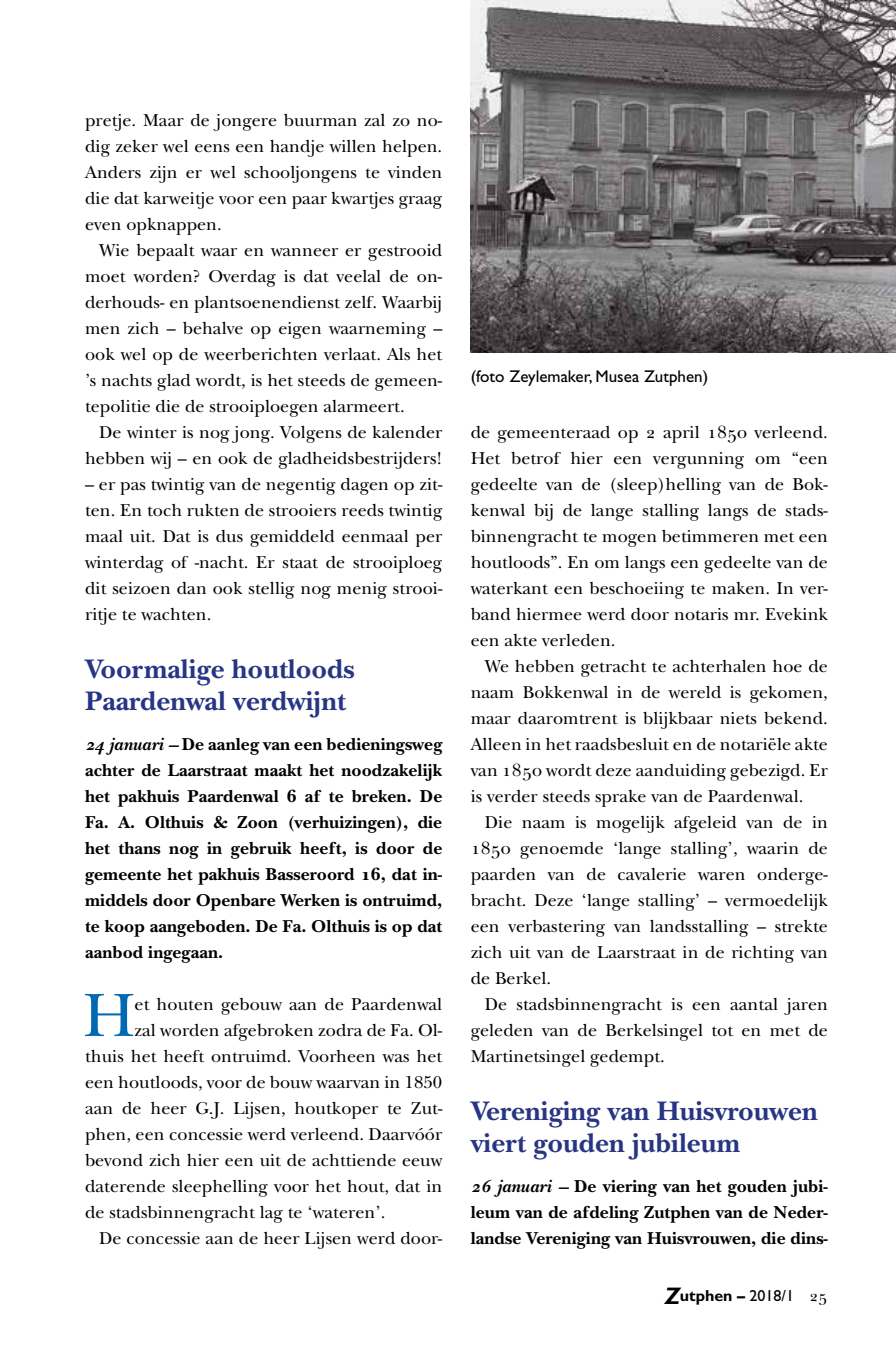
<style>
.page{position:relative;width:896px;height:1361px;background:#fff}
.page>*{position:absolute;margin:0;border:0;box-sizing:border-box;transform-origin:0 0}
.t1{font:63.8px "New Baskerville Std";color:#0069b4}
.t2{font:700 28px/32px "New Baskerville Std";color:#283583}
.t3{font:18px/26px "New Baskerville Std";letter-spacing:.005em;color:#000;text-align:justify}
.t4{font:700 18px/26px "New Baskerville Std";letter-spacing:.005em;color:#000;text-align:justify}
.t5{font:17px "Gill Sans Std";color:#000}
.t6{font:700 16px "Gill Sans Std";color:#000}
.s1{font-family:"New Baskerville Bold Italic Os F";font-weight:400}
.s2{font-family:"New Baskerville Bold SC";font-weight:400}
.s3{font-family:"New Baskerville"}
.s4{font-family:"New Baskerville SC"}
.s5{font-style:italic;font-size:24px}
.s6{font-weight:400}
.s7{font-family:"New Baskerville SC";font-weight:400}
</style>
<div class="page">
<img style="left:471px;top:0;width:425px;height:352px">
<p class="t3" style="left:85px;top:107px;width:359px">pretje. Maar de jongere buurman zal zo no&shy;dig zeker wel eens een handje willen helpen.<br>Anders zijn er wel schooljongens te vinden die dat karweitje voor een paar kwartjes graag even opknappen.</p>
<p class="t3" style="left:85px;top:237px;width:359px;text-indent:14px">Wie bepaalt waar en wanneer er gestrooid moet worden? Overdag is dat veelal de on&shy;derhouds- en plantsoenendienst zelf. Waarbij men zich – behalve op eigen waarneming – ook wel op de weerberichten verlaat. Als het ’s nachts glad wordt, is het steeds de gemeen&shy;tepolitie die de strooiploegen alarmeert.</p>
<p class="t3" style="left:85px;top:419px;width:359px;text-align:right">De winter is nog jong. Volgens de kalender hebben wij – en ook de gladheidsbestrijders!</p>
<p class="t3" style="left:85px;top:471px;width:359px">– er pas twintig van de negentig dagen op zit&shy;ten. En toch rukten de strooiers reeds twintig maal uit. Dat is dus gemiddeld eenmaal per winterdag of -nacht. Er staat de strooiploeg dit seizoen dan ook stellig nog menig strooi&shy;ritje te wachten.</p>
<h2 class="t2" style="left:85px;top:653px;width:271px">Voormalige houtloods<br>Paardenwal verdwijnt</h2>
<p class="t4" style="left:85px;top:731px;width:359px"><span class="s1">24 januari –</span> De aanleg van een bedieningsweg achter de Laarstraat maakt het noodzakelijk het pakhuis Paardenwal <span class="s2">6</span> af te breken. De Fa. A. Olthuis &amp; Zoon (verhuizingen), die het thans nog in gebruik heeft, is door de gemeente het pakhuis Basseroord <span class="s2">16</span>, dat in&shy;middels door Openbare Werken is ontruimd, te koop aangeboden. De Fa. Olthuis is op dat aanbod ingegaan.</p>
<h1 class="t1" style="left:83px;top:978px;width:54px">H</h1>
<p class="t3" style="left:135px;top:991px;width:309px">et houten gebouw aan de Paardenwal</p>
<p class="t3" style="left:135px;top:1017px;width:309px">zal worden afgebroken zodra de Fa. Ol-</p>
<p class="t3" style="left:85px;top:1043px;width:359px">thuis het heeft ontruimd. Voorheen was het</p>
<p class="t3" style="left:85px;top:1069px;width:359px">een houtloods, voor de bouw waarvan in 1850</p>
<p class="t3" style="left:85px;top:1095px;width:359px">aan de heer G.J. Lijsen, houtkoper te Zut-</p>
<p class="t3" style="left:85px;top:1121px;width:359px">phen, een concessie werd verleend. <span class="s3">Daarvóór</span></p>
<p class="t3" style="left:85px;top:1147px;width:359px">bevond zich hier een uit de achttiende eeuw</p>
<p class="t3" style="left:85px;top:1173px;width:359px">daterende sleephelling voor het hout, dat in</p>
<p class="t3" style="left:85px;top:1199px;width:302px">de stadsbinnengracht lag te ‘wateren’.</p>
<p class="t3" style="left:99px;top:1225px;width:345px">De concessie aan de heer Lijsen werd door-</p>
<p class="t5" style="left:471px;top:366px;width:239px">(foto Zeylemaker, Musea Zutphen)</p>
<p class="t3" style="left:471px;top:419px;width:359px">de gemeenteraad op <span class="s4">2</span> april <span class="s4">1850</span> verleend.<br>Het betrof hier een vergunning om “een gedeelte van de (sleep)helling van de Bok&shy;kenwal bij de lange stalling langs de stads&shy;binnengracht te mogen betimmeren met een houtloods”. En om langs een gedeelte van de waterkant een beschoeiing te maken. In ver&shy;band hiermee werd door notaris mr. Evekink een akte verleden.</p>
<p class="t3" style="left:471px;top:653px;width:359px;text-indent:14px">We hebben getracht te achterhalen hoe de naam Bokkenwal in de wereld is gekomen, maar daaromtrent is blijkbaar niets bekend.<br>Alleen in het raadsbesluit en de notariële akte van <span class="s4">1850</span> wordt deze aanduiding gebezigd. Er is verder steeds sprake van de Paardenwal.</p>
<p class="t3" style="left:471px;top:809px;width:359px;text-indent:14px">Die naam is mogelijk afgeleid van de in <span class="s4">1850</span> genoemde ‘lange stalling’, waarin de paarden van de cavalerie waren onderge&shy;bracht. Deze ‘lange stalling’ – vermoedelijk een verbastering van landsstalling – strekte zich uit van de Laarstraat in de richting van de Berkel.</p>
<p class="t3" style="left:471px;top:991px;width:359px;text-indent:14px">De stadsbinnengracht is een aantal jaren geleden van de Berkelsingel tot en met de Martinetsingel gedempt.</p>
<h2 class="t2" style="left:471px;top:1095px;width:348px">Vereniging van Huisvrouwen viert gouden jubileum</h2>
<p class="t4" style="left:471px;top:1173px;width:359px"><span class="s1">26 januari –</span> De viering van het gouden jubi&shy;leum van de afdeling Zutphen van de Neder&shy;landse Vereniging van Huisvrouwen, die dins-</p>
<p class="t6" style="left:665px;top:1285px;width:164px"><span class="s5">Z</span>utphen – <span class="s6">2018/1</span> <span class="s7">25</span></p>
</div>
